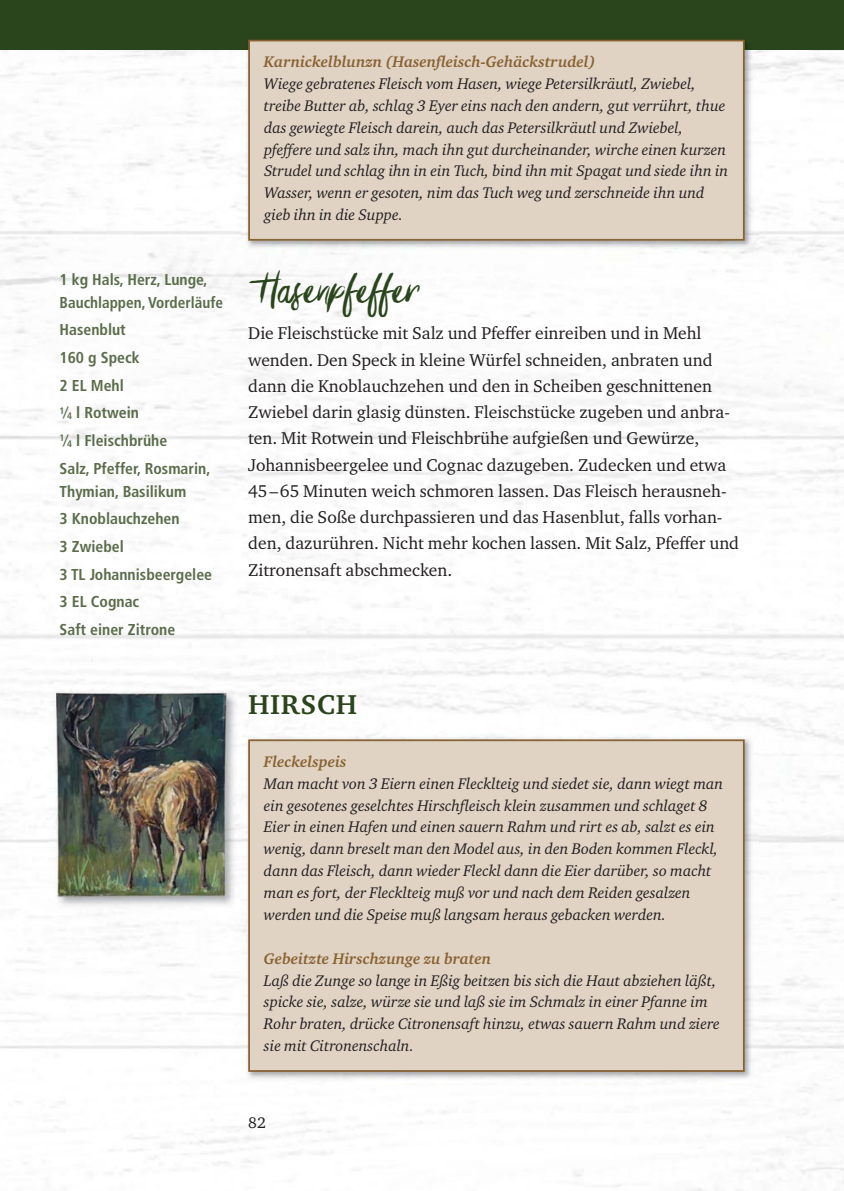
<style>
.page{position:relative;width:844px;height:1191px;background:#fff}
.page>*{position:absolute;margin:0;border:0;box-sizing:border-box;transform-origin:0 0}
.t1{font:40.25px "Somethinginthe Night";letter-spacing:.005em;color:#2a451b}
.t2{font:700 28px "Charter ITC Pro";letter-spacing:.025em;color:#2a451b}
.t3{font:17.5px/26.2px "Charter ITC Pro";color:#231f20}
.t4{font:italic 15.75px/21.9px "Charter ITC Pro";color:#231f20}
.t5{font:700 condensed 15.75px/27.7px "Frutiger LT Std";color:#5b6c4b}
.t6{font:italic 700 15.75px "Charter ITC Pro";color:#886231}
.t7{font:15.75px "Charter ITC Pro";color:#231f20}
.s1{font-size:9.45px}
</style>
<div class="page">
<div style="left:0;top:0;width:843px;height:50px;background:#2a451b"></div>
<img style="left:241px;top:39px;width:517px;height:215px">
<div style="left:250px;top:41px;width:492px;height:198px;background:#e0d3c4"></div>
<div style="left:248px;top:40px;width:496px;height:201px;border:2px solid #886231"></div>
<img style="left:49px;top:685px;width:196px;height:229px">
<img style="left:56px;top:692px;width:171px;height:205px">
<img style="left:241px;top:733px;width:517px;height:352px">
<img style="left:241px;top:733px;width:4px;height:181px">
<div style="left:250px;top:741px;width:492px;height:329px;background:#e0d3c4"></div>
<div style="left:248px;top:739px;width:496px;height:332px;border:2px solid #886231"></div>
<p class="t5" style="left:60px;top:269px;width:165px;line-height:22.8px">1 kg Hals, Herz, Lunge,<br>Bauchlappen, Vorderläufe</p>
<p class="t5" style="left:60px;top:317px;width:152px">Hasenblut<br>160 g Speck<br>2 EL Mehl<br><sup>1</sup>⁄<span class="s1">4</span> l Rotwein<br><sup>1</sup>⁄<span class="s1">4</span> l Fleischbrühe<br>Salz, Pfeffer, Rosmarin,</p>
<p class="t5" style="left:60px;top:478px;width:154px">Thymian, Basilikum<br>3 Knoblauchzehen<br>3 Zwiebel<br>3 TL Johannisbeergelee<br>3 EL Cognac<br>Saft einer Zitrone</p>
<p class="t6" style="left:264px;top:56px;width:333px">Karnickelblunzn (Hasenfleisch-Gehäckstrudel)</p>
<p class="t4" style="left:264px;top:73px;width:465px">Wiege gebratenes Fleisch vom Hasen, wiege Petersilkräutl, Zwiebel, treibe Butter ab, schlag 3 Eyer eins nach den andern, gut verrührt, thue das gewiegte Fleisch darein, auch das Petersilkräutl und Zwiebel, pfeffere und salz ihn, mach ihn gut durcheinander, wirche einen kurzen Strudel und schlag ihn in ein Tuch, bind ihn mit Spagat und siede ihn in Wasser, wenn er gesoten, nim das Tuch weg und zerschneide ihn und gieb ihn in die Suppe.</p>
<h1 class="t1" style="left:248px;top:266px;width:173px">Hasenpfeffer</h1>
<p class="t3" style="left:248px;top:321px;width:492px">Die Fleischstücke mit Salz und Pfeffer einreiben und in Mehl wenden. Den Speck in kleine Würfel schneiden, anbraten und dann die Knoblauchzehen und den in Scheiben geschnittenen Zwiebel darin glasig dünsten. Fleischstücke zugeben und anbra&shy;ten. Mit Rotwein und Fleischbrühe aufgießen und Gewürze, Johannisbeergelee und Cognac dazugeben. Zudecken und etwa 45–65 Minuten weich schmoren lassen. Das Fleisch herausneh&shy;men, die Soße durchpassieren und das Hasenblut, falls vorhan&shy;den, dazurühren. Nicht mehr kochen lassen. Mit Salz, Pfeffer und Zitronensaft abschmecken.</p>
<h2 class="t2" style="left:248px;top:690px;width:110px">HIRSCH</h2>
<p class="t6" style="left:264px;top:755px;width:84px">Fleckelspeis</p>
<p class="t4" style="left:264px;top:773px;width:460px">Man macht von 3 Eiern einen Flecklteig und siedet sie, dann wiegt man ein gesotenes geselchtes Hirschfleisch klein zusammen und schlaget 8<br>Eier in einen Hafen und einen sauern Rahm und rirt es ab, salzt es ein wenig, dann breselt man den Model aus, in den Boden kommen Fleckl, dann das Fleisch, dann wieder Fleckl dann die Eier darüber, so macht man es fort, der Flecklteig muß vor und nach dem Reiden gesalzen werden und die Speise muß langsam heraus gebacken werden.</p>
<p class="t6" style="left:264px;top:952px;width:229px">Gebeitzte Hirschzunge zu braten</p>
<p class="t4" style="left:264px;top:970px;width:457px">Laß die Zunge so lange in Eßig beitzen bis sich die Haut abziehen läßt, spicke sie, salze, würze sie und laß sie im Schmalz in einer Pfanne im Rohr braten, drücke Citronensaft hinzu, etwas sauern Rahm und ziere sie mit Citronenschaln.</p>
<p class="t7" style="left:248px;top:1115px;width:19px">82</p>
</div>
